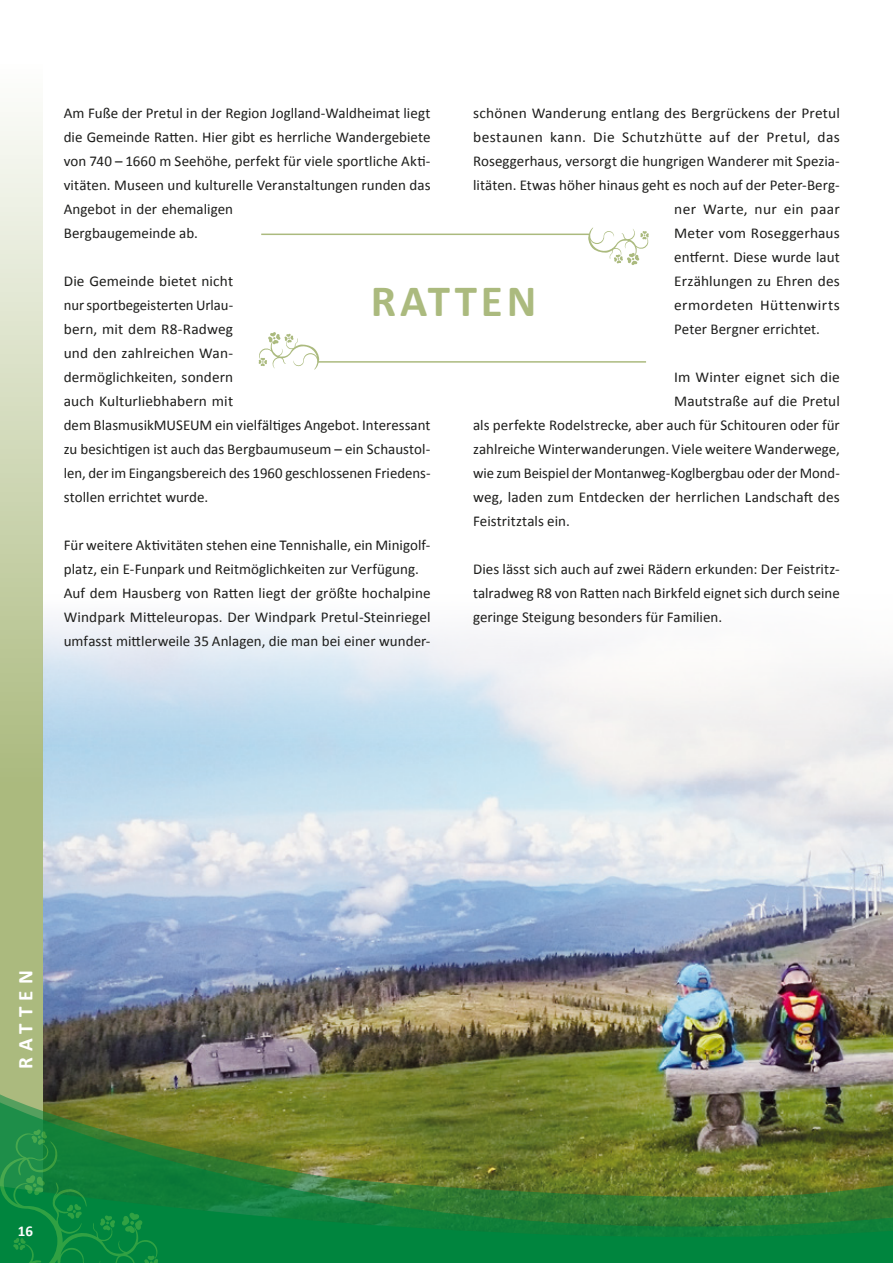
<style>
.page{position:relative;width:893px;height:1263px;background:#fff}
.page>*{position:absolute;margin:0;border:0;box-sizing:border-box;transform-origin:0 0}
.t1{font:700 45px "Calibri";letter-spacing:.09em;color:#abba7e}
.t2{font:700 21px "Calibri";letter-spacing:.29em;color:#fff}
.t3{font:15px/24px "Calibri";letter-spacing:.005em;color:#1d1d1b}
.t4{font:15px "Calibri";letter-spacing:.025em;color:#1d1d1b}
.t5{font:700 15px "Calibri";color:#fff}
</style>
<div class="page">
<img style="left:43px;top:617px;width:850px;height:467px">
<hr style="left:261px;top:234px;width:328px;height:1px;background:#abba7e">
<hr style="left:318px;top:361px;width:328px;height:2px;background:#abba7e">
<svg style="left:259px;top:332px;width:60px;height:38px"></svg>
<svg style="left:588px;top:227px;width:61px;height:38px"></svg>
<hr style="left:892px;top:361px;width:1px;height:43px;background:#abba7e">
<hr style="left:892px;top:489px;width:1px;height:42px;background:#abba7e">
<hr style="left:892px;top:446px;width:1px;height:43px;background:#abba7e">
<svg style="left:0;top:112px;width:43px;height:972px;background:#c5cfa7"></svg>
<hr style="left:892px;top:617px;width:1px;height:42px;background:#abba7e">
<hr style="left:892px;top:702px;width:1px;height:42px;background:#abba7e">
<hr style="left:892px;top:659px;width:1px;height:43px;background:#abba7e">
<svg style="left:0;top:1084px;width:893px;height:9px;background:#797e42"></svg>
<img style="left:0;top:1093px;width:893px;height:91px">
<svg style="left:158px;top:1184px;width:735px;height:79px;background:#198039"></svg>
<svg style="left:0;top:1129px;width:158px;height:134px;background:#12863d"></svg>
<p class="t3" style="left:64px;top:100px;width:368px">Am Fuße der Pretul in der Region Joglland-Waldheimat liegt die Gemeinde Ratten. Hier gibt es herrliche Wandergebiete von 740 – 1660 m Seehöhe, perfekt für viele sportliche Akti&shy;vitäten. Museen und kulturelle Veranstaltungen runden das Angebot in der ehemaligen<br>Bergbaugemeinde ab.</p>
<p class="t3" style="left:64px;top:268px;width:368px">Die Gemeinde bietet nicht<br>nur sportbegeisterten Urlau-<br>bern, mit dem R8-Radweg<br>und den zahlreichen Wan-<br>dermöglichkeiten, sondern<br>auch Kulturliebhabern mit<br>dem BlasmusikMUSEUM ein vielfältiges Angebot. Interessant zu besichtigen ist auch das Bergbaumuseum – ein Schaustol&shy;len, der im Eingangsbereich des 1960 geschlossenen Friedens&shy;stollen errichtet wurde.</p>
<p class="t3" style="left:64px;top:532px;width:368px">Für weitere Aktivitäten stehen eine Tennishalle, ein Minigolf&shy;platz, ein E-Funpark und Reitmöglichkeiten zur Verfügung.<br>Auf dem Hausberg von Ratten liegt der größte hochalpine Windpark Mitteleuropas. Der Windpark Pretul-Steinriegel umfasst mittlerweile 35 Anlagen, die man bei einer wunder-</p>
<p class="t3" style="left:473px;top:100px;width:368px">schönen Wanderung entlang des Bergrückens der Pretul</p>
<p class="t4" style="left:473px;top:126px;width:368px">bestaunen kann. Die Schutzhütte auf der Pretul, das</p>
<p class="t3" style="left:473px;top:148px;width:368px">Roseggerhaus, versorgt die hungrigen Wanderer mit Spezia-</p>
<p class="t3" style="left:473px;top:172px;width:368px">litäten. Etwas höher hinaus geht es noch auf der Peter-Berg-</p>
<p class="t3" style="left:674px;top:196px;width:167px">ner Warte, nur ein paar</p>
<p class="t3" style="left:674px;top:220px;width:167px">Meter vom Roseggerhaus</p>
<p class="t3" style="left:674px;top:244px;width:167px">entfernt. Diese wurde laut</p>
<p class="t3" style="left:674px;top:268px;width:167px">Erzählungen zu Ehren des</p>
<p class="t4" style="left:674px;top:294px;width:167px">ermordeten Hüttenwirts</p>
<p class="t3" style="left:674px;top:316px;width:147px">Peter Bergner errichtet.</p>
<p class="t3" style="left:674px;top:364px;width:167px">Im Winter eignet sich die</p>
<p class="t3" style="left:674px;top:388px;width:167px">Mautstraße auf die Pretul</p>
<p class="t3" style="left:473px;top:412px;width:368px">als perfekte Rodelstrecke, aber auch für Schitouren oder für</p>
<p class="t3" style="left:473px;top:436px;width:368px">zahlreiche Winterwanderungen. Viele weitere Wanderwege,</p>
<p class="t3" style="left:473px;top:460px;width:368px">wie zum Beispiel der Montanweg-Koglbergbau oder der Mond-</p>
<p class="t3" style="left:473px;top:484px;width:368px">weg, laden zum Entdecken der herrlichen Landschaft des</p>
<p class="t3" style="left:473px;top:508px;width:98px">Feistritztals ein.</p>
<p class="t3" style="left:473px;top:556px;width:368px;text-align:justify">Dies lässt sich auch auf zwei Rädern erkunden: Der Feistritz&shy;talradweg R8 von Ratten nach Birkfeld eignet sich durch seine geringe Steigung besonders für Familien.</p>
<h1 class="t1" style="left:371px;top:269px;width:167px">RATTEN</h1>
<h2 class="t2" style="left:11px;top:1069px;width:100px;rotate:-90deg">RATTEN</h2>
<p class="t5" style="left:18px;top:1220px;width:17px">16</p>
</div>
